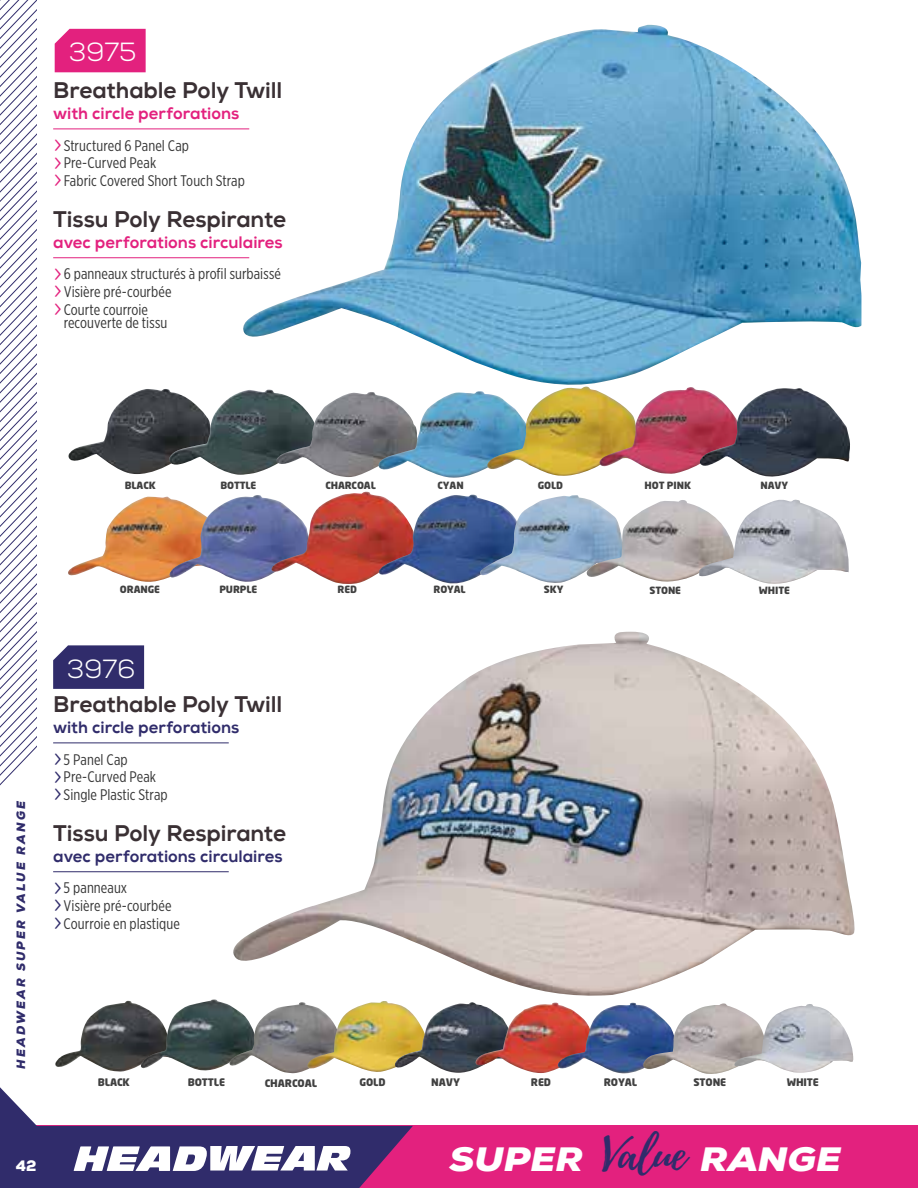
<style>
.page{position:relative;width:918px;height:1188px;background:#fff}
.page>*{position:absolute;margin:0;border:0;box-sizing:border-box;transform-origin:0 0}
.t1{font:43.5px "Playlist Script";letter-spacing:-.03em;color:#302c6b;scale:1.11 1}
.t2{font:italic 900 33.6px "Nexa W01";color:#fff;scale:1.11 1}
.t3{font:300 26.25px "Nexa";color:#fff}
.t4{font:800 22.5px "Nexa W01";letter-spacing:-.005em;color:#3a3034}
.t5{font:800 16.5px "Nexa W01";color:#e3217e}
.t6{font:800 16.5px "Nexa W01";color:#302c6b}
.t7{font:15.3px/17.5px "Gotham X Narrow";letter-spacing:.005em;color:#363636}
.t8{font:900 15px "Nexa W01";color:#fff}
.t9{font:italic 900 12px "Nexa W01";letter-spacing:.17em;color:#302c6b}
.t10{font:900 10.2px "Neo Sans";letter-spacing:-.01em;color:#414141}
.t11{font:900 9.9px "Neo Sans";letter-spacing:-.01em;color:#414141}
.s1{font-family:"Gotham Rounded";font-weight:300;font-size:26.7px;color:#e3217e}
.s2{font-family:"Gotham Rounded";font-weight:300;font-size:26.7px;color:#302c6b}
</style>
<div class="page">
<img style="left:242px;top:25px;width:619px;height:362px">
<img style="left:55px;top:1001px;width:85px;height:71px">
<img style="left:140px;top:999px;width:89px;height:72px">
<img style="left:229px;top:1002px;width:77px;height:71px">
<img style="left:306px;top:1001px;width:89px;height:71px">
<img style="left:395px;top:1002px;width:80px;height:71px">
<img style="left:475px;top:1003px;width:82px;height:70px">
<img style="left:557px;top:1003px;width:86px;height:70px">
<img style="left:643px;top:1003px;width:91px;height:71px">
<img style="left:734px;top:1004px;width:120px;height:69px">
<img style="left:68px;top:389px;width:101px;height:85px">
<img style="left:168px;top:390px;width:107px;height:85px">
<img style="left:275px;top:392px;width:103px;height:85px">
<img style="left:378px;top:391px;width:109px;height:87px">
<img style="left:487px;top:387px;width:112px;height:89px">
<img style="left:599px;top:387px;width:99px;height:87px">
<img style="left:698px;top:388px;width:152px;height:89px">
<img style="left:68px;top:497px;width:100px;height:85px">
<img style="left:168px;top:495px;width:102px;height:87px">
<img style="left:270px;top:492px;width:107px;height:92px">
<img style="left:377px;top:495px;width:101px;height:89px">
<img style="left:478px;top:495px;width:112px;height:88px">
<img style="left:586px;top:500px;width:113px;height:83px">
<img style="left:699px;top:499px;width:150px;height:85px">
<img style="left:226px;top:632px;width:629px;height:369px">
<div style="left:0;top:1126px;width:918px;height:62px;background:#e3217e"></div>
<svg style="left:0;top:1087px;width:413px;height:101px"></svg>
<svg style="left:0;top:0;width:36px;height:786px"></svg>
<hr style="left:53px;top:129px;width:196px;height:1px;background:#e3217e">
<hr style="left:53px;top:257px;width:196px;height:1px;background:#e3217e">
<div style="left:55px;top:29px;width:91px;height:43px;background:#e3217e"></div>
<hr style="left:53px;top:743px;width:176px;height:1px;background:#302c6b">
<hr style="left:53px;top:871px;width:176px;height:1px;background:#302c6b">
<svg style="left:53px;top:645px;width:91px;height:44px;background:#383470"></svg>
<h3 class="t3" style="left:69px;top:36px;width:69px">3975</h3>
<h3 class="t4" style="left:53px;top:77px;width:231px">Breathable Poly Twill</h3>
<p class="t5" style="left:53px;top:103px;width:188px">with circle perforations</p>
<p class="t7" style="left:53px;top:136px;width:193px"><span class="s1">›</span>Structured 6 Panel Cap <span class="s1">›</span>Pre-Curved Peak<br><span class="s1">›</span>Fabric Covered Short Touch Strap</p>
<h3 class="t4" style="left:53px;top:206px;width:234px">Tissu Poly Respirante</h3>
<p class="t5" style="left:53px;top:232px;width:231px">avec perforations circulaires</p>
<p class="t7" style="left:53px;top:265px;width:229px"><span class="s1">›</span>6 panneaux structurés à profil surbaissé <span class="s1">›</span>Visière pré-courbée<br><span class="s1">›</span>Courte courroie</p>
<p class="t7" style="left:64px;top:314px;width:105px">recouverte de tissu</p>
<p class="t11" style="left:125px;top:481px;width:32px">BLACK</p>
<p class="t11" style="left:761px;top:481px;width:29px">NAVY</p>
<p class="t11" style="left:220px;top:481px;width:37px">BOTTLE</p>
<p class="t11" style="left:325px;top:481px;width:52px">CHARCOAL</p>
<p class="t11" style="left:538px;top:481px;width:27px">GOLD</p>
<p class="t11" style="left:645px;top:481px;width:48px">HOT PINK</p>
<p class="t11" style="left:438px;top:481px;width:28px">CYAN</p>
<p class="t11" style="left:120px;top:585px;width:41px">ORANGE</p>
<p class="t11" style="left:759px;top:586px;width:32px">WHITE</p>
<p class="t11" style="left:219px;top:585px;width:40px">PURPLE</p>
<p class="t11" style="left:337px;top:585px;width:21px">RED</p>
<p class="t11" style="left:433px;top:585px;width:34px">ROYAL</p>
<p class="t11" style="left:544px;top:585px;width:21px">SKY</p>
<p class="t11" style="left:649px;top:586px;width:33px">STONE</p>
<p class="t9" style="left:14px;top:1069px;width:269px;rotate:-90deg">HEADWEAR SUPER VALUE RANGE</p>
<p class="t8" style="left:16px;top:1157px;width:22px">42</p>
<h3 class="t3" style="left:67px;top:653px;width:70px">3976</h3>
<h3 class="t4" style="left:53px;top:691px;width:231px">Breathable Poly Twill</h3>
<p class="t6" style="left:53px;top:717px;width:188px">with circle perforations</p>
<p class="t7" style="left:53px;top:750px;width:116px"><span class="s2">›</span>5 Panel Cap <span class="s2">›</span>Pre-Curved Peak <span class="s2">›</span>Single Plastic Strap</p>
<h3 class="t4" style="left:53px;top:820px;width:234px">Tissu Poly Respirante</h3>
<p class="t6" style="left:53px;top:846px;width:231px">avec perforations circulaires</p>
<p class="t7" style="left:53px;top:879px;width:128px"><span class="s2">›</span>5 panneaux<br><span class="s2">›</span>Visière pré-courbée <span class="s2">›</span>Courroie en plastique</p>
<p class="t10" style="left:98px;top:1078px;width:34px">BLACK</p>
<p class="t10" style="left:188px;top:1078px;width:39px">BOTTLE</p>
<p class="t10" style="left:265px;top:1078px;width:54px">CHARCOAL</p>
<p class="t10" style="left:359px;top:1078px;width:28px">GOLD</p>
<p class="t10" style="left:431px;top:1078px;width:30px">NAVY</p>
<p class="t10" style="left:531px;top:1078px;width:22px">RED</p>
<p class="t10" style="left:604px;top:1078px;width:35px">ROYAL</p>
<p class="t10" style="left:693px;top:1078px;width:34px">STONE</p>
<p class="t10" style="left:787px;top:1078px;width:34px">WHITE</p>
<h1 class="t1" style="left:602px;top:1124px;width:78px">Value</h1>
<h2 class="t2" style="left:450px;top:1139px;width:122px">SUPER</h2>
<h2 class="t2" style="left:700px;top:1139px;width:128px">RANGE</h2>
</div>
